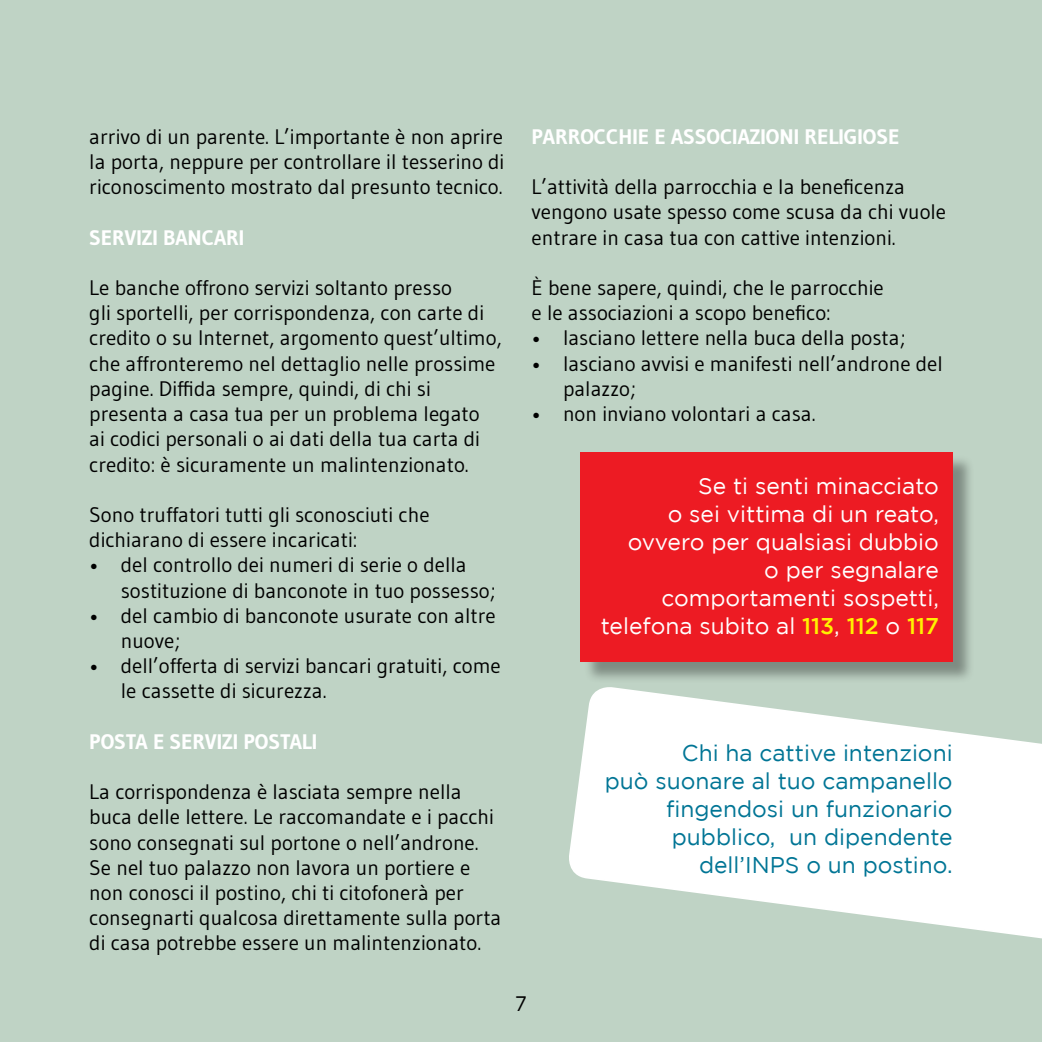
<style>
.page{position:relative;width:1042px;height:1042px;background:#bfd3c5}
.page>*{position:absolute;margin:0;border:0;box-sizing:border-box;transform-origin:0 0}
.t1{font:22.75px/28px "Gotham";color:#fff;text-align:right}
.t2{font:22.75px/28px "Gotham";color:#007595;text-align:right}
.t3{font:21px/25.2px "Gudea";color:#000}
.t4{font:700 21px "Gudea";color:#fff}
.s1{font-weight:500;color:#fff100}
</style>
<div class="page">
<svg style="left:569px;top:687px;width:473px;height:252px"></svg>
<div style="left:583px;top:455px;width:391px;height:229px;background:#000;opacity:.34"></div>
<div style="left:580px;top:452px;width:372px;height:210px;background:#ed1b23"></div>
<p class="t3" style="left:89px;top:124px;width:416px;text-align:justify">arrivo di un parente. L’importante è non aprire la porta, neppure per controllare il tesserino di riconoscimento mostrato dal presunto tecnico.</p>
<p class="t4" style="left:89px;top:224px;width:100px">SERVIZI BANCA</p>
<p class="t4" style="left:226px;top:224px;width:17px">RI</p>
<p class="t3" style="left:89px;top:275px;width:414px">Le banche offrono servizi soltanto presso<br>gli sportelli, per corrispondenza, con carte di credito o su Internet, argomento quest’ultimo, che affronteremo nel dettaglio nelle prossime pagine. Diffida sempre, quindi, di chi si presenta a casa tua per un problema legato<br>ai codici personali o ai dati della tua carta di credito: è sicuramente un malintenzionato.</p>
<p class="t3" style="left:89px;top:502px;width:342px">Sono truffatori tutti gli sconosciuti che dichiarano di essere incaricati:</p>
<p class="t3" style="left:121px;top:552px;width:376px;text-indent:-32px">• del controllo dei numeri di serie o della sostituzione di banconote in tuo possesso;</p>
<p class="t3" style="left:121px;top:602px;width:376px;text-indent:-32px">• del cambio di banconote usurate con altre nuove;</p>
<p class="t3" style="left:121px;top:653px;width:381px;text-indent:-32px">• dell’offerta di servizi bancari gratuiti, come le cassette di sicurezza.</p>
<p class="t4" style="left:89px;top:728px;width:211px">POSTA E SE RVIZI POSTALI</p>
<p class="t3" style="left:89px;top:779px;width:414px">La corrispondenza è lasciata sempre nella buca delle lettere. Le raccomandate e i pacchi sono consegnati sul portone o nell’androne.<br>Se nel tuo palazzo non lavora un portiere e non conosci il postino, chi ti citofonerà per consegnarti qualcosa direttamente sulla porta di casa potrebbe essere un malintenzionato.</p>
<p class="t4" style="left:531px;top:123px;width:152px">PARROCCHIE E ASSOCIA</p>
<p class="t4" style="left:750px;top:123px;width:21px">ZIONI</p>
<p class="t4" style="left:804px;top:123px;width:24px">RELIGIOSE</p>
<p class="t3" style="left:531px;top:174px;width:416px">L’attività della parrocchia e la beneficenza vengono usate spesso come scusa da chi vuole entrare in casa tua con cattive intenzioni.</p>
<p class="t3" style="left:531px;top:275px;width:354px">È bene sapere, quindi, che le parrocchie e le associazioni a scopo benefico:</p>
<p class="t3" style="left:531px;top:325px;width:375px">• lasciano lettere nella buca della posta;</p>
<p class="t3" style="left:563px;top:350px;width:381px;text-indent:-32px">• lasciano avvisi e manifesti nell’androne del palazzo;</p>
<p class="t3" style="left:531px;top:401px;width:285px">• non inviano volontari a casa.</p>
<p class="t1" style="left:601px;top:472px;width:340px">Se ti senti minacciato<br>o sei vittima di un reato, ovvero per qualsiasi dubbio<br>o per segnalare comportamenti sospetti, telefona subito al <span class="s1">113</span>, <span class="s1">112</span> o <span class="s1">117</span></p>
<p class="t2" style="left:605px;top:738px;width:349px">Chi ha cattive intenzioni<br>può suonare al tuo campanello fingendosi un funzionario pubblico, un dipendente dell’INPS o un postino.</p>
<p class="t3" style="left:516px;top:991px;width:12px">7</p>
</div>
